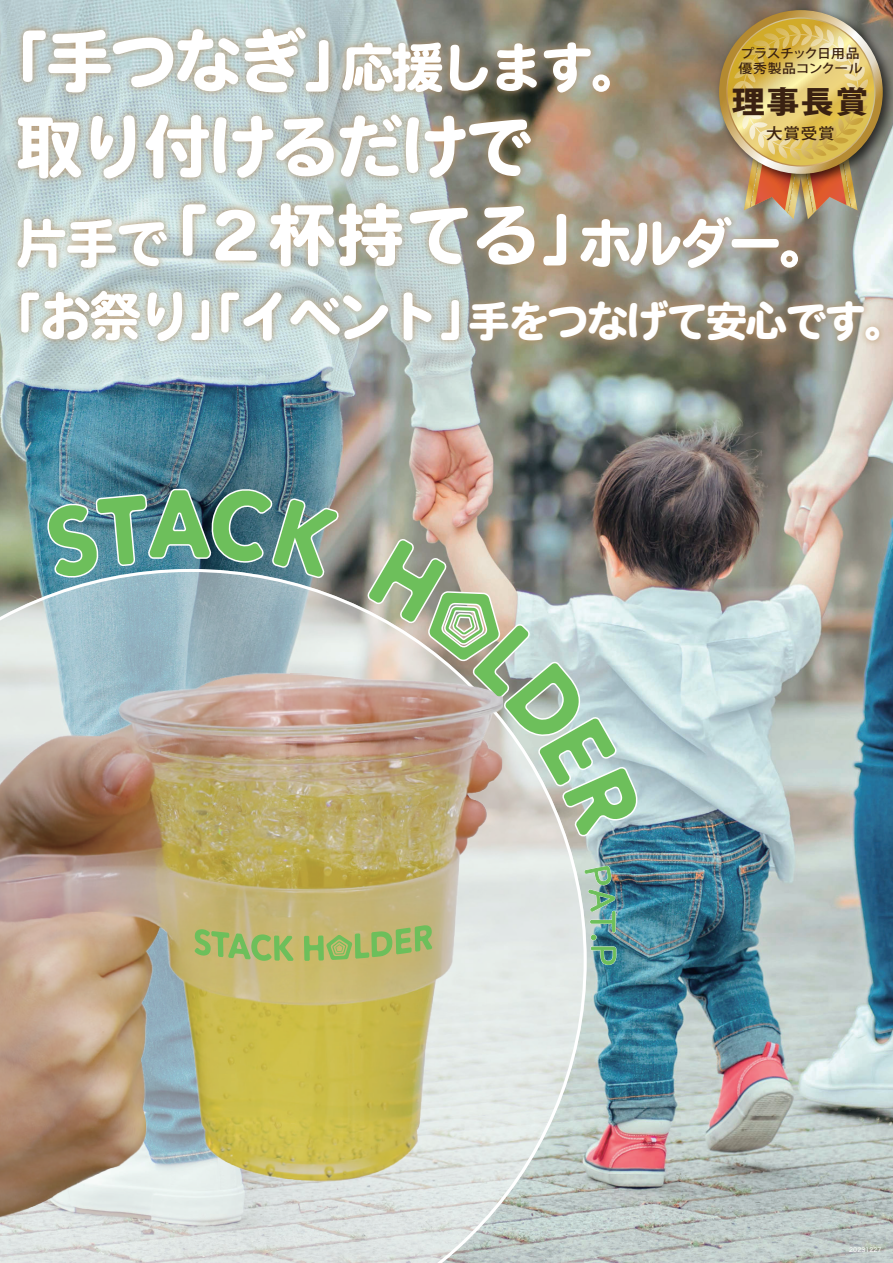
<style>
.page{position:relative;width:893px;height:1263px;background:#fff}
.page>*{position:absolute;margin:0;border:0;box-sizing:border-box;transform-origin:0 0}
.t1{font:67.5px/88.2px "Heisei Maru Go Std W8";letter-spacing:-.05em;color:#fff}
.t2{font:52.5px/73.1px "Heisei Maru Go Std W8";letter-spacing:-.05em;color:#fff}
.t3{font:41.7px "Heisei Maru Go Std W8";letter-spacing:-.05em;color:#fff}
.t4{font:800 30.3px "Koz Go Pr 6 N";color:#3a2111;scale:1.08 1}
.t5{font:500 15.3px "Koz Go Pr 6 N";color:#3a2111;scale:1.08 1}
.t6{font:500 12.75px/14.4px "Koz Go Pr 6 N";letter-spacing:-.03em;color:#3a2111;scale:1.08 1}
.t7{font:6px "Hiragino Sans W4";color:#fff}
.s1{font-size:52.5px}
</style>
<div class="page">
<img style="left:0;top:0;width:893px;height:1263px">
<img style="left:710px;top:2px;width:183px;height:189px">
<svg style="left:719px;top:10px;width:164px;height:164px"></svg>
<svg style="left:728px;top:19px;width:146px;height:146px"></svg>
<svg style="left:733px;top:24px;width:136px;height:195px"></svg>
<img style="left:0;top:0;width:287px;height:59px">
<img style="left:0;top:261px;width:161px;height:156px">
<img style="left:628px;top:163px;width:231px;height:83px">
<img style="left:0;top:59px;width:287px;height:202px">
<img style="left:121px;top:147px;width:507px;height:202px">
<img style="left:287px;top:0;width:384px;height:168px">
<img style="left:161px;top:236px;width:358px;height:181px">
<img style="left:414px;top:246px;width:479px;height:167px">
<svg style="left:0;top:569px;width:587px;height:694px"></svg>
<img style="left:0;top:669px;width:503px;height:594px">
<svg style="left:194px;top:929px;width:100px;height:32px"></svg>
<svg style="left:304px;top:925px;width:128px;height:36px"></svg>
<img style="left:45px;top:487px;width:296px;height:93px">
<img style="left:365px;top:537px;width:275px;height:303px">
<img style="left:585px;top:864px;width:32px;height:102px">
<p class="t1" style="left:-18px;top:19px;width:390px">「手つなぎ」</p>
<p class="t2" style="left:341px;top:33px;width:303px">応援します。</p>
<p class="t6" style="left:739px;top:47px;width:116px">プラスチック日用品優秀製品コンクール</p>
<p class="t4" style="left:732px;top:85px;width:128px">理事長賞</p>
<p class="t1" style="left:142px;top:105px;width:467px;text-indent:-126px">取り付けるだけで「2杯持てる」</p>
<p class="t5" style="left:766px;top:124px;width:65px">大賞受賞</p>
<p class="t2" style="left:579px;top:209px;width:253px">ホルダー。</p>
<p class="t2" style="left:-11px;top:209px;width:254px;text-indent:26px">片手で<br>「お祭り」</p>
<p class="t3" style="left:189px;top:298px;width:718px"><span class="s1">「イベント」</span>手をつなげて安心です。</p>
<p class="t7" style="left:849px;top:1244px;width:34px">20231227</p>
</div>
